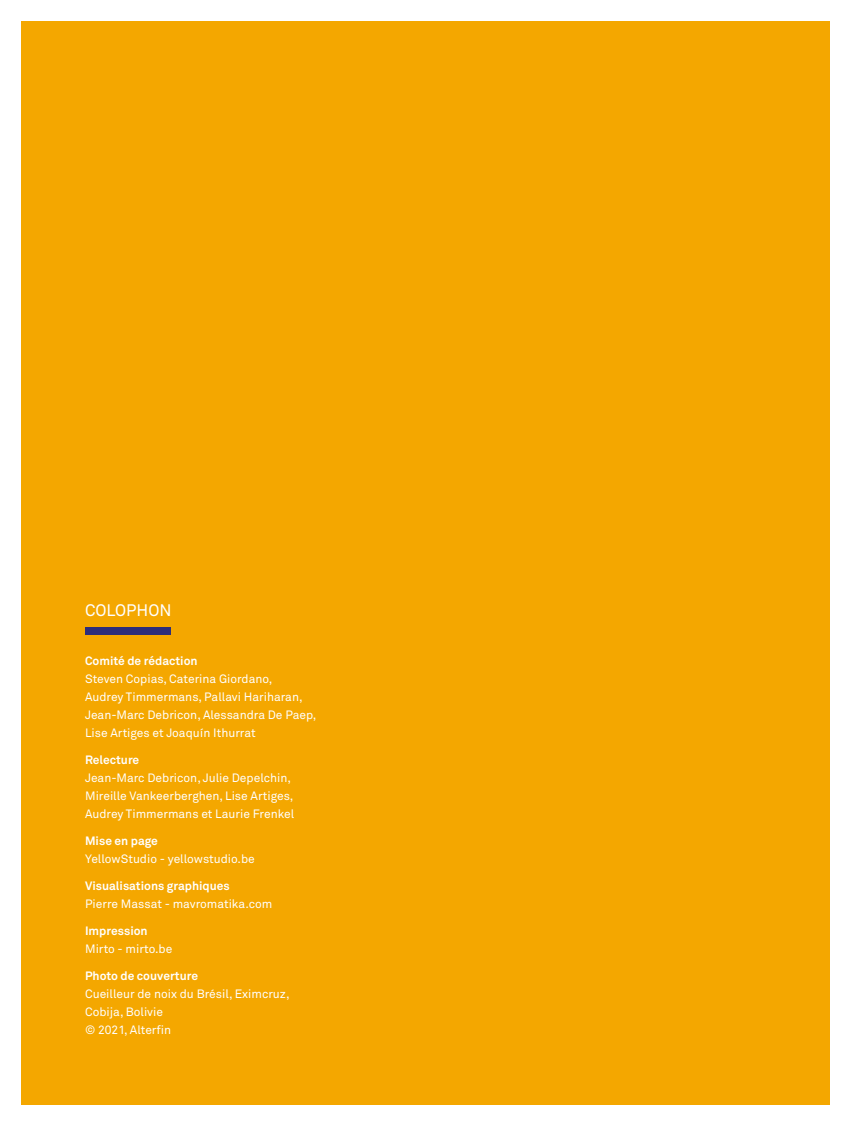
<style>
.page{position:relative;width:851px;height:1127px;background:#fff}
.page>*{position:absolute;margin:0;border:0;box-sizing:border-box;transform-origin:0 0}
.t1{font:16.5px "Akkurat Pro";color:#fff}
.t2{font:12px/18px "Akkurat Pro";color:#fff}
.t3{font:700 12px "Akkurat Pro";color:#fff}
</style>
<div class="page">
<div style="left:21px;top:21px;width:808px;height:1083px;background:#f4a700"></div>
<div style="left:85px;top:627px;width:85px;height:8px;background:#2d2d7a"></div>
<h1 class="t1" style="left:85px;top:600px;width:88px">COLOPHON</h1>
<p class="t3" style="left:85px;top:653px;width:114px">Comité de rédaction</p>
<p class="t2" style="left:85px;top:670px;width:233px">Steven Copias, Caterina Giordano,<br>Audrey Timmermans, Pallavi Hariharan, Jean-Marc Debricon, Alessandra De Paep, Lise Artiges et Joaquín Ithurrat</p>
<p class="t3" style="left:85px;top:752px;width:56px">Relecture</p>
<p class="t2" style="left:85px;top:769px;width:211px">Jean-Marc Debricon, Julie Depelchin,<br>Mireille Vankeerberghen, Lise Artiges,<br>Audrey Timmermans et Laurie Frenkel</p>
<p class="t3" style="left:85px;top:833px;width:74px">Mise en page</p>
<p class="t2" style="left:85px;top:850px;width:171px">YellowStudio - yellowstudio.be</p>
<p class="t3" style="left:85px;top:878px;width:146px">Visualisations graphiques</p>
<p class="t2" style="left:85px;top:895px;width:189px">Pierre Massat - mavromatika.com</p>
<p class="t3" style="left:85px;top:923px;width:64px">Impression</p>
<p class="t2" style="left:85px;top:940px;width:89px">Mirto - mirto.be</p>
<p class="t3" style="left:85px;top:968px;width:114px">Photo de couverture</p>
<p class="t2" style="left:85px;top:985px;width:206px">Cueilleur de noix du Brésil, Eximcruz,<br>Cobija, Bolivie<br>© 2021, Alterfin</p>
</div>
